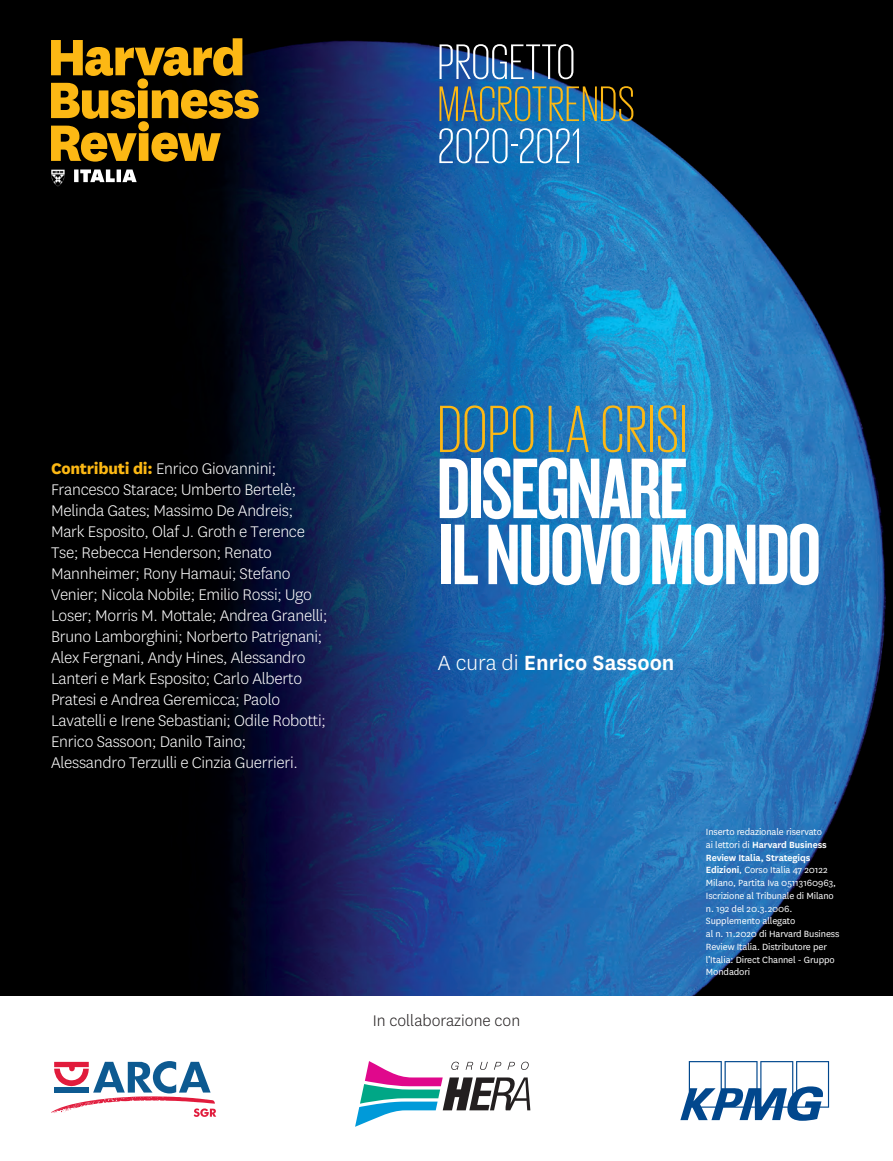
<style>
.page{position:relative;width:893px;height:1161px;background:#fff}
.page>*{position:absolute;margin:0;border:0;box-sizing:border-box;transform-origin:0 0}
.t1{font:89.25px/66px "Knockout HTF48 Featherweight";letter-spacing:-.03em;color:#fff}
.t2{font:300 68.25px "Giorgio Sans";letter-spacing:.02em;color:#fcb814}
.t3{font:300 51px "Giorgio Sans";letter-spacing:.015em;color:#fff}
.t4{font:300 51px "Giorgio Sans";letter-spacing:.02em;color:#fcb814}
.t5{font:600 24px "National HBR";color:#fff}
.t6{font:300 18px/21px "National";letter-spacing:-.015em;color:#fff}
.t7{font:300 18px "National HBR";color:#231f20}
.t8{font:10.5px/12.8px "National";letter-spacing:-.01em;color:#fff}
.s1{font-weight:800;color:#fcb814}
.s2{font-weight:300}
.s3{font-weight:600}
</style>
<div class="page">
<img style="left:1px;top:0;width:892px;height:995px">
<svg style="left:51px;top:1061px;width:165px;height:56px"></svg>
<svg style="left:355px;top:1061px;width:175px;height:66px"></svg>
<svg style="left:680px;top:1061px;width:149px;height:60px"></svg>
<svg style="left:74px;top:169px;width:63px;height:13px"></svg>
<svg style="left:51px;top:170px;width:14px;height:16px"></svg>
<svg style="left:51px;top:38px;width:208px;height:124px;background:#72530b"></svg>
<svg style="left:0;top:0;width:1px;height:996px"></svg>
<h3 class="t3" style="left:438px;top:37px;width:138px">PROGETTO</h3>
<h3 class="t4" style="left:438px;top:79px;width:198px">MACROTRENDS</h3>
<h3 class="t3" style="left:438px;top:121px;width:145px">2020-2021</h3>
<p class="t6" style="left:51px;top:458px;width:278px"><span class="s1">Contributi di:</span> Enrico Giovannini; Francesco Starace; Umberto Bertelè; Melinda Gates; Massimo De Andreis; Mark Esposito, Olaf J. Groth e Terence Tse; Rebecca Henderson; Renato Mannheimer; Rony Hamaui; Stefano Venier; Nicola Nobile; Emilio Rossi; Ugo Loser; Morris M. Mottale; Andrea Granelli; Bruno Lamborghini; Norberto Patrignani; Alex Fergnani, Andy Hines, Alessandro Lanteri e Mark Esposito; Carlo Alberto Pratesi e Andrea Geremicca; Paolo Lavatelli e Irene Sebastiani; Odile Robotti; Enrico Sassoon; Danilo Taino;<br>Alessandro Terzulli e Cinzia Guerrieri.</p>
<h2 class="t2" style="left:438px;top:396px;width:250px">DOPO LA CRISI</h2>
<h1 class="t1" style="left:436px;top:457px;width:386px">DISEGNARE<br>IL NUOVO MONDO</h1>
<h3 class="t5" style="left:438px;top:646px;width:238px"><span class="s2">A cura di</span> Enrico Sassoon</h3>
<p class="t7" style="left:373px;top:1009px;width:149px">In collaborazione con</p>
<p class="t8" style="left:706px;top:825px;width:135px">Inserto redazionale riservato<br>ai lettori di <span class="s3">Harvard Business<br>Review Italia, Strategiqs<br>Edizioni</span>, Corso Italia 47 20122<br>Milano, Partita Iva 05113160963,<br>Iscrizione al Tribunale di Milano n. 192 del 20.3.2006.<br>Supplemento allegato<br>al n. 11.2020 di Harvard Business<br>Review Italia. Distributore per l’Italia: Direct Channel - Gruppo<br>Mondadori</p>
</div>
